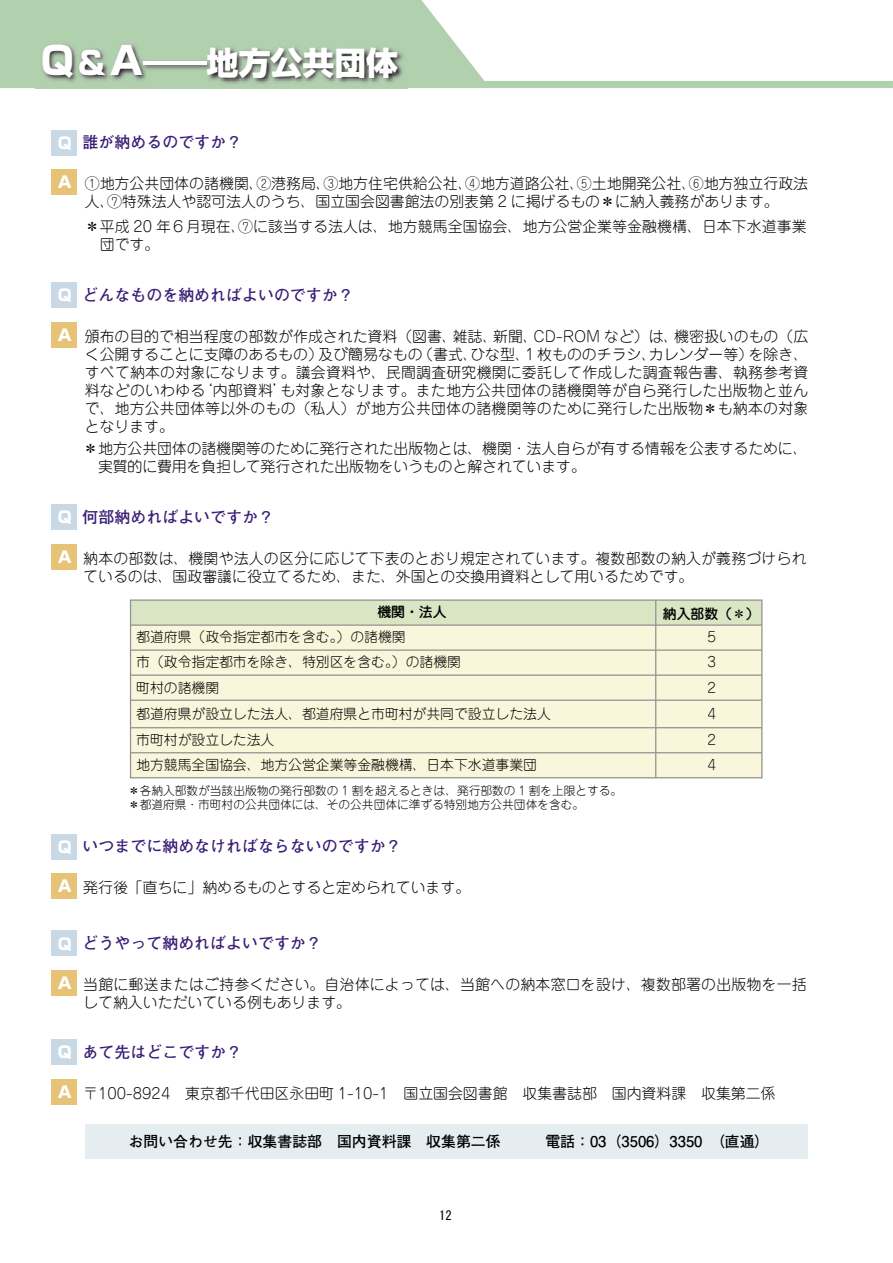
<style>
.page{position:relative;width:893px;height:1263px;background:#fff}
.page>*{position:absolute;margin:0;border:0;box-sizing:border-box;transform-origin:0 0}
.t1{font:800 31.95px "Shin Go Pro";color:#fff}
.t2{font:700 15.9px "Futo Go B101 Pro";color:#391d76}
.t3{font:800 15.9px "Shin Go Pro";color:#fff}
.t4{font:300 14.85px/17.9px "Jun 101 Pro";color:#000}
.t5{font:700 14.85px "Futo Go B101 Pro";color:#000}
.t6{font:300 13.8px "Jun 101 Pro";color:#000}
.t7{font:500 13.8px "Jun 34 Pro";color:#000}
.t8{font:12.75px "MS Gothic";color:#000}
.t9{font:300 11.7px/14.1px "Jun 101 Pro";color:#000}
.s1{font-size:38.25px}
</style>
<div class="page">
<svg style="left:0;top:0;width:893px;height:88px"></svg>
<div style="left:51px;top:131px;width:26px;height:25px;background:#c9d8e5"></div>
<img style="left:36px;top:37px;width:372px;height:52px">
<div style="left:131px;top:600px;width:631px;height:25px;background:#dae5c3"></div>
<div style="left:131px;top:625px;width:631px;height:153px;background:#f9f6db"></div>
<div style="left:85px;top:1124px;width:722px;height:34px;background:#e5edf0"></div>
<div style="left:51px;top:169px;width:26px;height:26px;background:#e7c377"></div>
<div style="left:51px;top:283px;width:26px;height:25px;background:#c9d8e5"></div>
<div style="left:51px;top:322px;width:26px;height:26px;background:#e7c377"></div>
<div style="left:51px;top:504px;width:26px;height:26px;background:#c9d8e5"></div>
<div style="left:51px;top:544px;width:26px;height:26px;background:#e7c377"></div>
<div style="left:51px;top:931px;width:26px;height:25px;background:#c9d8e5"></div>
<div style="left:51px;top:970px;width:26px;height:26px;background:#e7c377"></div>
<div style="left:51px;top:834px;width:26px;height:25px;background:#c9d8e5"></div>
<div style="left:51px;top:873px;width:26px;height:26px;background:#e7c377"></div>
<div style="left:51px;top:1039px;width:26px;height:26px;background:#c9d8e5"></div>
<div style="left:51px;top:1079px;width:26px;height:25px;background:#e7c377"></div>
<div style="left:130px;top:599px;width:632px;height:179px;border:1px solid #939393"></div>
<hr style="left:655px;top:600px;width:1px;height:178px;background:#939393">
<hr style="left:131px;top:624px;width:631px;height:2px;background:#939393">
<hr style="left:131px;top:649px;width:631px;height:2px;background:#939393">
<hr style="left:131px;top:674px;width:631px;height:2px;background:#939393">
<hr style="left:131px;top:699px;width:631px;height:2px;background:#939393">
<hr style="left:131px;top:727px;width:631px;height:1px;background:#939393">
<hr style="left:131px;top:752px;width:631px;height:1px;background:#939393">
<h1 class="t1" style="left:41px;top:38px;width:359px"><span class="s1">Q</span>&amp;<span class="s1">A</span>―地方公共団体</h1>
<p class="t3" style="left:57px;top:131px;width:17px">Ｑ</p>
<p class="t3" style="left:57px;top:170px;width:17px">Ａ</p>
<p class="t2" style="left:83px;top:129px;width:161px">誰が納めるのですか？</p>
<p class="t4" style="left:85px;top:173px;width:725px">①地方公共団体の諸機関、②港務局、③地方住宅供給公社、④地方道路公社、⑤土地開発公社、⑥地方独立行政法人、⑦特殊法人や認可法人のうち、国立国会図書館法の別表第 2 に掲げるもの＊に納入義務があります。</p>
<p class="t4" style="left:85px;top:216px;width:723px">＊平成 20 年６月現在、⑦に該当する法人は、地方競馬全国協会、地方公営企業等金融機構、日本下水道事業　団です。</p>
<p class="t3" style="left:57px;top:283px;width:17px">Ｑ</p>
<p class="t3" style="left:57px;top:322px;width:17px">Ａ</p>
<p class="t2" style="left:83px;top:282px;width:273px">どんなものを納めればよいのですか？</p>
<p class="t4" style="left:85px;top:326px;width:725px;text-align:justify">頒布の目的で相当程度の部数が作成された資料（図書、雑誌、新聞、CD-ROM など）は、機密扱いのもの（広く公開することに支障のあるもの）及び簡易なもの（書式、ひな型、１枚もののチラシ、カレンダー等）を除き、すべて納本の対象になります。議会資料や、民間調査研究機関に委託して作成した調査報告書、執務参考資料などのいわゆる‘内部資料’も対象となります。また地方公共団体の諸機関等が自ら発行した出版物と並んで、地方公共団体等以外のもの（私人）が地方公共団体の諸機関等のために発行した出版物＊も納本の対象となります。</p>
<p class="t4" style="left:83px;top:438px;width:726px">＊地方公共団体の諸機関等のために発行された出版物とは、機関・法人自らが有する情報を公表するために、　実質的に費用を負担して発行された出版物をいうものと解されています。</p>
<p class="t3" style="left:57px;top:504px;width:17px">Ｑ</p>
<p class="t3" style="left:57px;top:544px;width:17px">Ａ</p>
<p class="t2" style="left:83px;top:504px;width:193px">何部納めればよいですか？</p>
<p class="t4" style="left:83px;top:548px;width:725px">納本の部数は、機関や法人の区分に応じて下表のとおり規定されています。複数部数の納入が義務づけられているのは、国政審議に役立てるため、また、外国との交換用資料として用いるためです。</p>
<p class="t7" style="left:377px;top:601px;width:71px">機関・法人</p>
<p class="t7" style="left:663px;top:602px;width:98px">納入部数（＊）</p>
<p class="t6" style="left:136px;top:626px;width:271px">都道府県（政令指定都市を含む。）の諸機関</p>
<p class="t6" style="left:708px;top:626px;width:10px">5</p>
<p class="t6" style="left:136px;top:651px;width:326px">市（政令指定都市を除き、特別区を含む。）の諸機関</p>
<p class="t6" style="left:708px;top:651px;width:10px">3</p>
<p class="t6" style="left:136px;top:676px;width:84px">町村の諸機関</p>
<p class="t6" style="left:708px;top:676px;width:10px">2</p>
<p class="t6" style="left:136px;top:703px;width:416px">都道府県が設立した法人、都道府県と市町村が共同で設立した法人</p>
<p class="t6" style="left:708px;top:703px;width:10px">4</p>
<p class="t6" style="left:136px;top:729px;width:140px">市町村が設立した法人</p>
<p class="t6" style="left:708px;top:729px;width:10px">2</p>
<p class="t6" style="left:136px;top:754px;width:402px">地方競馬全国協会、地方公営企業等金融機構、日本下水道事業団</p>
<p class="t6" style="left:708px;top:754px;width:10px">4</p>
<p class="t9" style="left:128px;top:782px;width:496px">＊各納入部数が当該出版物の発行部数の 1 割を超えるときは、発行部数の 1 割を上限とする。＊都道府県・市町村の公共団体には、その公共団体に準ずる特別地方公共団体を含む。</p>
<p class="t3" style="left:57px;top:834px;width:17px">Ｑ</p>
<p class="t3" style="left:57px;top:874px;width:17px">Ａ</p>
<p class="t2" style="left:83px;top:834px;width:320px">いつまでに納めなければならないのですか？</p>
<p class="t4" style="left:83px;top:877px;width:388px">発行後「直ちに」納めるものとすると定められています。</p>
<p class="t3" style="left:57px;top:931px;width:17px">Ｑ</p>
<p class="t3" style="left:57px;top:970px;width:17px">Ａ</p>
<p class="t2" style="left:83px;top:930px;width:241px">どうやって納めればよいですか？</p>
<p class="t4" style="left:83px;top:974px;width:725px">当館に郵送またはご持参ください。自治体によっては、当館への納本窓口を設け、複数部署の出版物を一括して納入いただいている例もあります。</p>
<p class="t3" style="left:57px;top:1039px;width:17px">Ｑ</p>
<p class="t3" style="left:57px;top:1079px;width:17px">Ａ</p>
<p class="t2" style="left:83px;top:1039px;width:161px">あて先はどこですか？</p>
<p class="t4" style="left:83px;top:1082px;width:694px">〒100-8924　東京都千代田区永田町 1-10-1　国立国会図書館　収集書誌部　国内資料課　収集第二係</p>
<p class="t5" style="left:129px;top:1129px;width:642px">お問い合わせ先：収集書誌部　国内資料課　収集第二係　　　電話：03（3506）3350　（直通）</p>
<p class="t8" style="left:439px;top:1209px;width:14px">12</p>
</div>
